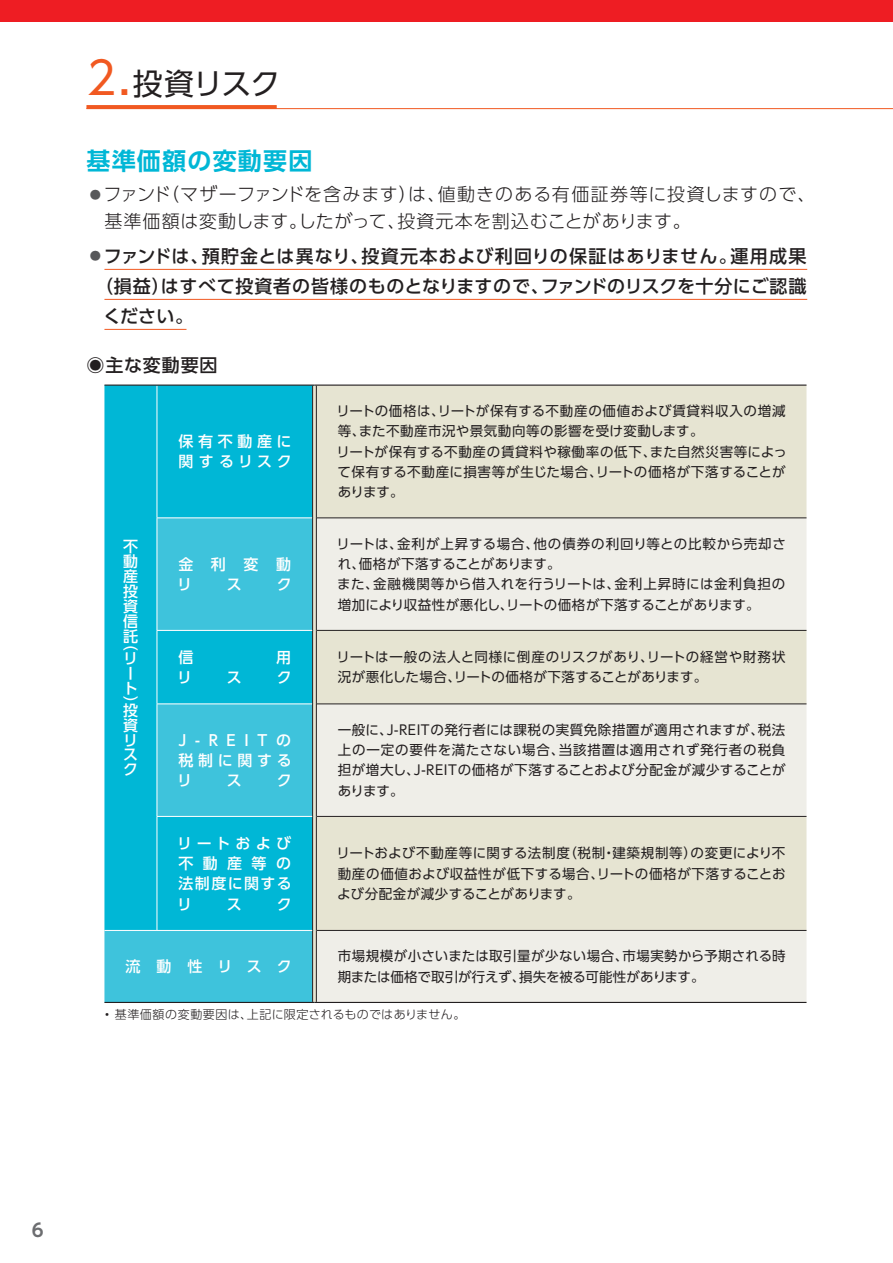
<style>
.page{position:relative;width:893px;height:1263px;background:#fff}
.page>*{position:absolute;margin:0;border:0;box-sizing:border-box;transform-origin:0 0}
.t1{font:30px "UD Shin Go Pro";letter-spacing:-.035em;color:#231f20}
.t2{font:700 24px "UD Shin Go Pro De";letter-spacing:.05em;color:#00b7d6}
.t3{font:300 18px/27px "UD Shin Go Pro";letter-spacing:.04em;color:#231f20}
.t4{font:500 18px "UD Shin Go Pro";letter-spacing:.04em;color:#231f20}
.t5{font:500 18px "UD Shin Go Pro";letter-spacing:.06em;color:#231f20}
.t6{font:700 18px "UD Shin Go Pro De";color:#6c6d70}
.t7{font:500 15px/20.2px "UD Shin Go Pro";letter-spacing:.33em;color:#fff}
.t8{font:13.5px/20.2px "UD Shin Go Pro";letter-spacing:.035em;color:#231f20}
.t9{font:13.5px/20.2px "UD Shin Go Pro";letter-spacing:.01em;color:#231f20}
.t10{font:300 12px "UD Shin Go Pro";letter-spacing:.03em;color:#231f20}
.s1{font-size:45px;color:#f15921}
.s2{font-size:11.25px;color:#57585a}
.s3{font-weight:300;font-size:11.25px;color:#57585a}
.s4{font-weight:500}
</style>
<div class="page">
<div style="left:0;top:0;width:893px;height:21px;background:#ee1d23"></div>
<hr style="left:104px;top:269px;width:703px;height:1px;background:#f15921">
<hr style="left:104px;top:299px;width:703px;height:1px;background:#f15921">
<hr style="left:104px;top:329px;width:82px;height:1px;background:#f15921">
<div style="left:104px;top:386px;width:208px;height:132px;background:#00b7d6"></div>
<div style="left:317px;top:386px;width:489px;height:131px;background:#e6e4d2"></div>
<svg style="left:104px;top:518px;width:208px;height:484px;background:#20bdd9"></svg>
<svg style="left:317px;top:518px;width:489px;height:484px;background:#ebe9df"></svg>
<svg style="left:313px;top:386px;width:3px;height:132px"></svg>
<svg style="left:313px;top:518px;width:3px;height:112px"></svg>
<svg style="left:313px;top:630px;width:3px;height:74px"></svg>
<svg style="left:313px;top:704px;width:3px;height:112px"></svg>
<svg style="left:313px;top:816px;width:3px;height:114px"></svg>
<svg style="left:313px;top:930px;width:3px;height:72px"></svg>
<hr style="left:317px;top:517px;width:489px;height:1px;background:#231f20">
<hr style="left:317px;top:630px;width:489px;height:1px;background:#231f20">
<hr style="left:317px;top:703px;width:489px;height:1px;background:#231f20">
<hr style="left:317px;top:816px;width:489px;height:1px;background:#231f20">
<hr style="left:317px;top:930px;width:489px;height:1px;background:#231f20">
<hr style="left:157px;top:517px;width:155px;height:1px;background:#fff">
<hr style="left:157px;top:630px;width:155px;height:1px;background:#fff">
<hr style="left:157px;top:703px;width:155px;height:1px;background:#fff">
<hr style="left:157px;top:816px;width:155px;height:1px;background:#fff">
<hr style="left:104px;top:930px;width:53px;height:1px;background:#fff">
<hr style="left:157px;top:930px;width:155px;height:1px;background:#fff">
<hr style="left:157px;top:386px;width:1px;height:131px;background:#fff">
<hr style="left:157px;top:518px;width:1px;height:112px;background:#fff">
<hr style="left:157px;top:631px;width:1px;height:72px;background:#fff">
<hr style="left:157px;top:704px;width:1px;height:112px;background:#fff">
<hr style="left:157px;top:817px;width:1px;height:113px;background:#fff">
<hr style="left:104px;top:385px;width:53px;height:1px;background:#231f20">
<hr style="left:157px;top:385px;width:157px;height:1px;background:#231f20">
<hr style="left:314px;top:385px;width:492px;height:1px;background:#231f20">
<hr style="left:104px;top:1002px;width:53px;height:1px;background:#231f20">
<hr style="left:157px;top:1002px;width:157px;height:1px;background:#231f20">
<hr style="left:314px;top:1002px;width:492px;height:1px;background:#231f20">
<hr style="left:312px;top:386px;width:1px;height:132px;background:#231f20">
<hr style="left:316px;top:386px;width:1px;height:132px;background:#231f20">
<hr style="left:312px;top:518px;width:1px;height:112px;background:#231f20">
<hr style="left:316px;top:518px;width:1px;height:112px;background:#231f20">
<hr style="left:312px;top:630px;width:1px;height:74px;background:#231f20">
<hr style="left:316px;top:630px;width:1px;height:74px;background:#231f20">
<hr style="left:312px;top:704px;width:1px;height:112px;background:#231f20">
<hr style="left:316px;top:704px;width:1px;height:112px;background:#231f20">
<hr style="left:312px;top:816px;width:1px;height:114px;background:#231f20">
<hr style="left:316px;top:816px;width:1px;height:114px;background:#231f20">
<hr style="left:312px;top:930px;width:1px;height:72px;background:#231f20">
<hr style="left:316px;top:930px;width:1px;height:72px;background:#231f20">
<hr style="left:86px;top:108px;width:807px;height:1px;background:#f15921">
<svg style="left:86px;top:105px;width:191px;height:4px"></svg>
<h1 class="t1" style="left:86px;top:59px;width:195px"><span class="s1">2.</span>投資リスク</h1>
<h2 class="t2" style="left:86px;top:141px;width:227px">基準価額の変動要因</h2>
<h3 class="t3" style="left:104px;top:180px;width:713px;text-indent:-15px"><span class="s2">●</span> ファンド（マザーファンドを含みます）は、値動きのある有価証券等に投資しますので、基準価額は変動します。したがって、投資元本を割込むことがあります。</h3>
<h3 class="t5" style="left:90px;top:241px;width:718px"><span class="s3">●</span> ファンドは、預貯金とは異なり、投資元本および利回りの保証はありません。運用成果</h3>
<h3 class="t4" style="left:95px;top:271px;width:713px">（損益）はすべて投資者の皆様のものとなりますので、ファンドのリスクを十分にご認識</h3>
<h3 class="t4" style="left:103px;top:301px;width:92px">ください。</h3>
<h3 class="t4" style="left:86px;top:350px;width:133px">◉主な変動要因</h3>
<p class="t7" style="left:123px;top:539px;width:16px;line-height:15px;text-align:justify">不動産投資信託</p>
<p class="t7" style="left:123px;top:636px;width:16px;line-height:14.9px">（リート）</p>
<p class="t7" style="left:123px;top:702px;width:16px;line-height:14.7px">投資リスク</p>
<p class="t7" style="left:178px;top:431px;width:115px">保有不動産に関するリスク</p>
<p class="t7" style="left:177px;top:553px;width:116px">金利変動リ</p>
<p class="t7" style="left:227px;top:574px;width:16px">ス</p>
<p class="t7" style="left:277px;top:574px;width:16px">ク</p>
<p class="t7" style="left:178px;top:646px;width:17px">信</p>
<p class="t7" style="left:276px;top:646px;width:16px">用</p>
<p class="t7" style="left:177px;top:667px;width:16px">リ</p>
<p class="t7" style="left:227px;top:667px;width:16px">ス</p>
<p class="t7" style="left:277px;top:667px;width:16px">ク</p>
<p class="t7" style="left:177px;top:729px;width:116px;text-align:justify">J-REITの税制に関するリ</p>
<p class="t7" style="left:227px;top:770px;width:16px">ス</p>
<p class="t7" style="left:277px;top:770px;width:16px">ク</p>
<p class="t7" style="left:177px;top:832px;width:116px;text-align:justify">リートおよび不動産等の法制度に関するリ</p>
<p class="t7" style="left:227px;top:893px;width:16px">ス</p>
<p class="t7" style="left:277px;top:893px;width:16px">ク</p>
<p class="t8" style="left:337px;top:400px;width:452px">リートの価格は、リートが保有する不動産の価値および賃貸料収入の増減等、また不動産市況や景気動向等の影響を受け変動します。<br>リートが保有する不動産の賃貸料や稼働率の低下、また自然災害等によって保有する不動産に損害等が生じた場合、リートの価格が下落することがあります。</p>
<p class="t8" style="left:337px;top:533px;width:451px">リートは、金利が上昇する場合、他の債券の利回り等との比較から売却され、価格が下落することがあります。<br>また、金融機関等から借入れを行うリートは、金利上昇時には金利負担の増加により収益性が悪化し、リートの価格が下落することがあります。</p>
<p class="t8" style="left:337px;top:646px;width:450px">リートは一般の法人と同様に倒産のリスクがあり、リートの経営や財務状況が悪化した場合、リートの価格が下落することがあります。</p>
<p class="t8" style="left:338px;top:719px;width:449px;text-align:justify">一般に、J-REITの発行者には課税の実質免除措置が適用されますが、税法上の一定の要件を満たさない場合、当該措置は適用されず発行者の税負担が増大し、J-REITの価格が下落することおよび分配金が減少することがあります。</p>
<p class="t8" style="left:337px;top:843px;width:450px;text-align:justify">リートおよび不動産等に関する法制度（税制・建築規制等）の変更により不動産の価値および収益性が低下する場合、リートの価格が下落することおよび分配金が減少することがあります。</p>
<p class="t7" style="left:125px;top:956px;width:168px">流動性リスク</p>
<p class="t9" style="left:338px;top:946px;width:449px">市場規模が小さいまたは取引量が少ない場合、市場実勢から予期される時期または価格で取引が行えず、損失を被る可能性があります。</p>
<p class="t10" style="left:101px;top:1005px;width:366px"><span class="s4">・</span> 基準価額の変動要因は、上記に限定されるものではありません。</p>
<h3 class="t6" style="left:32px;top:1215px;width:13px">6</h3>
</div>
